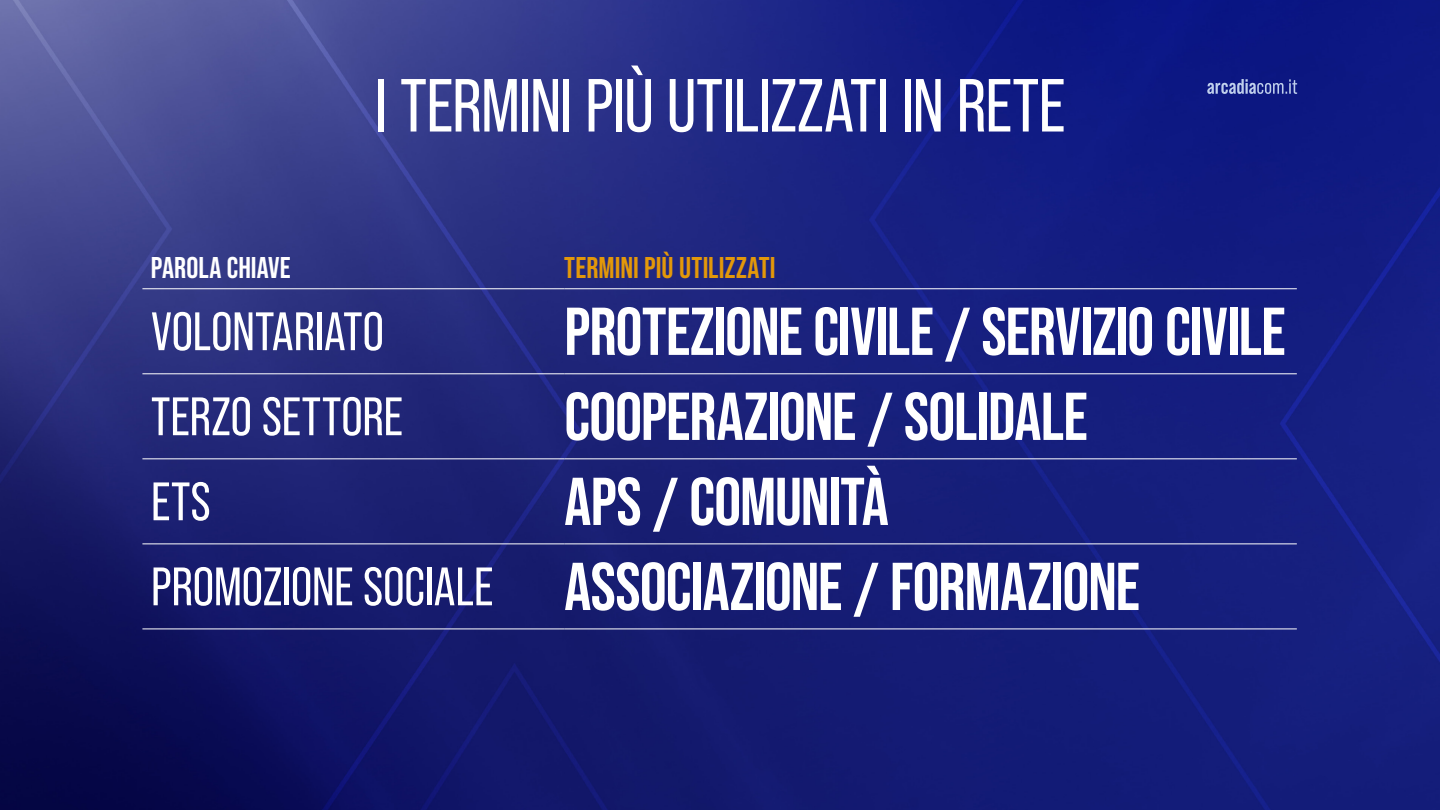
<style>
.page{position:relative;width:1440px;height:810px;background:#fff}
.page>*{position:absolute;margin:0;border:0;box-sizing:border-box;transform-origin:0 0}
.t1{font:75px "Bebas Neue Pro";letter-spacing:-.015em;color:#fff}
.t2{font:700 67.5px/85.1px "Bebas Neue Pro";letter-spacing:-.015em;color:#fff}
.t3{font:54px "Bebas Neue Pro";color:#fff}
.t4{font:700 30px "Bebas Neue Pro";letter-spacing:.005em;color:#e3980a}
.t5{font:700 30px "Bebas Neue Pro";color:#fff}
.s1{font-weight:400;font-size:54px}
</style>
<div class="page">
<img style="left:0;top:0;width:1440px;height:810px">
<hr style="left:142px;top:288px;width:422px;height:1px;background:#fff">
<hr style="left:564px;top:288px;width:733px;height:1px;background:#fff">
<hr style="left:142px;top:373px;width:422px;height:1px;background:#fff">
<hr style="left:564px;top:373px;width:733px;height:1px;background:#fff">
<hr style="left:142px;top:458px;width:422px;height:1px;background:#fff">
<hr style="left:564px;top:458px;width:733px;height:1px;background:#fff">
<hr style="left:142px;top:544px;width:422px;height:1px;background:#fff">
<hr style="left:564px;top:544px;width:733px;height:1px;background:#fff">
<hr style="left:142px;top:629px;width:422px;height:1px;background:#fff">
<hr style="left:564px;top:629px;width:733px;height:1px;background:#fff">
<svg style="left:1207px;top:79px;width:90px;height:15px"></svg>
<p class="t1" style="left:375px;top:63px;width:692px">I TERMINI PIÙ UTILIZZATI IN RETE</p>
<p class="t5" style="left:151px;top:250px;width:141px">PAROLA CHIAVE</p>
<p class="t4" style="left:564px;top:250px;width:213px">TERMINI PIÙ UTILIZZATI</p>
<p class="t3" style="left:151px;top:301px;width:235px">VOLONTARIATO</p>
<p class="t2" style="left:564px;top:288px;width:723px">PROTEZIONE CIVILE / SERVIZIO CIVILE</p>
<p class="t3" style="left:151px;top:386px;width:253px">TERZO SETTORE</p>
<p class="t2" style="left:564px;top:373px;width:525px">COOPERAZIONE / SOLIDALE</p>
<p class="t3" style="left:151px;top:471px;width:61px">ETS</p>
<p class="t2" style="left:151px;top:458px;width:990px;text-indent:413px">APS / COMUNITÀ<br><span class="s1">PROMOZIONE SOCIALE</span> ASSOCIAZIONE / FORMAZIONE</p>
</div>
